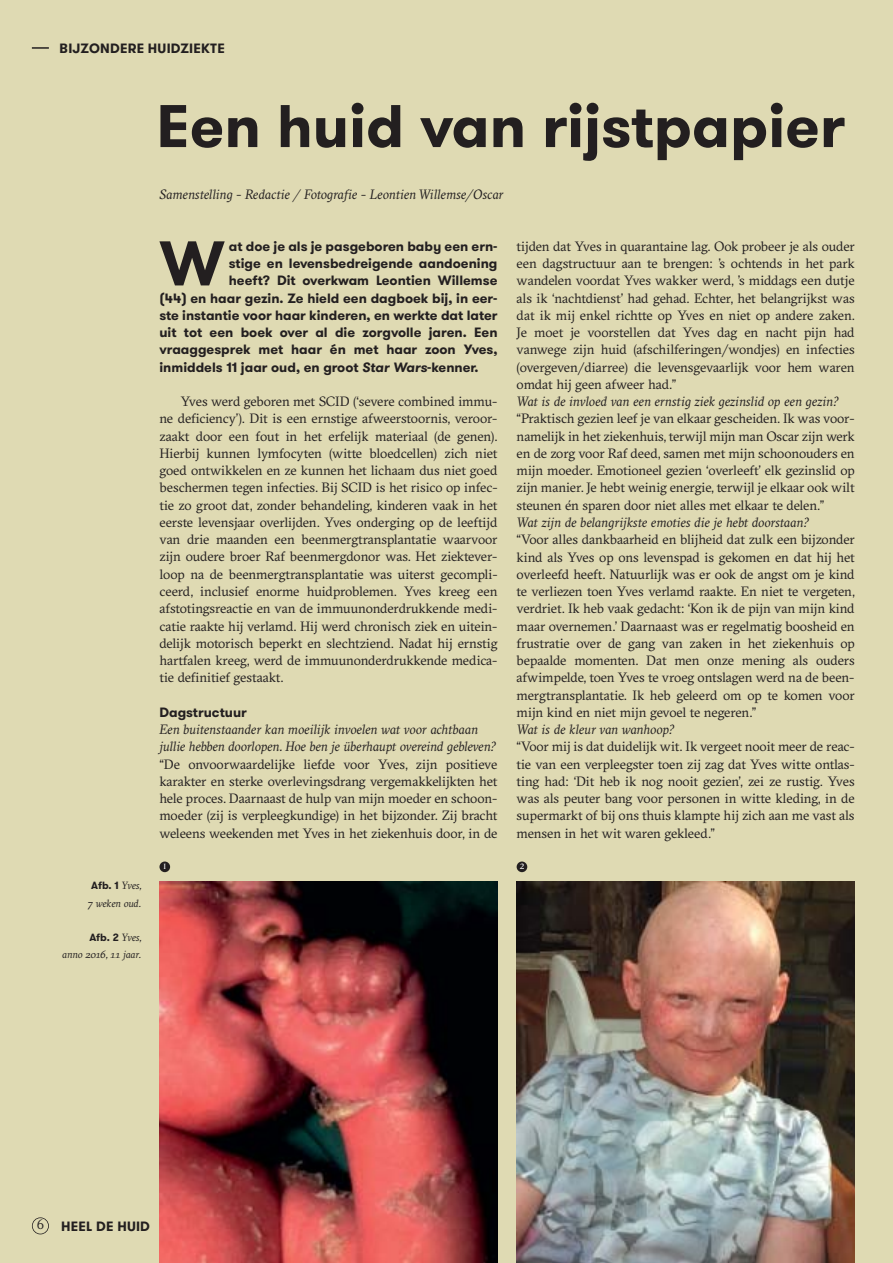
<style>
.page{position:relative;width:893px;height:1263px;background:#dfdab3}
.page>*{position:absolute;margin:0;border:0;box-sizing:border-box;transform-origin:0 0}
.t1{font:700 63px "GT Walsheim";color:#231f20}
.t2{font:700 60px "GT Walsheim";color:#231f20}
.t3{font:13.5px/17.2px "GT Sectra";letter-spacing:-.01em;color:#231f20;text-align:justify}
.t4{font:700 13.5px "GT Walsheim";color:#231f20}
.t5{font:italic 13.5px/17.2px "GT Sectra";letter-spacing:-.005em;color:#231f20}
.t6{font:13.5px "Matrix IIOT";color:#231f20}
.t7{font:italic 10.5px "GT Sectra";letter-spacing:-.01em;color:#231f20}
.t8{font:700 10.5px "GT Walsheim";letter-spacing:-.005em;color:#231f20}
.t9{font:10.5px "Matrix IIOT";color:#fff}
.s1{font-style:italic}
.s2{font-family:"GT Sectra";font-weight:400;font-style:italic}
</style>
<div class="page">
<div style="left:32px;top:1217px;width:17px;height:17px;border:2px solid #231f20;border-radius:50%"></div>
<svg style="left:32px;top:47px;width:17px;height:2px"></svg>
<img style="left:159px;top:882px;width:338px;height:381px">
<img style="left:517px;top:882px;width:338px;height:381px">
<div style="left:159px;top:861px;width:11px;height:11px;background:#231f20;border-radius:50%"></div>
<div style="left:517px;top:861px;width:10px;height:11px;background:#231f20;border-radius:50%"></div>
<p class="t4" style="left:60px;top:43px;width:167px">BĲZONDERE HUIDZIEKTE</p>
<h2 class="t2" style="left:156px;top:105px;width:690px">Een huid van rijstpapier</h2>
<p class="t5" style="left:159px;top:187px;width:346px">Samenstelling - Redactie / Fotografie - Leontien Willemse/Oscar</p>
<h1 class="t1" style="left:159px;top:241px;width:67px">W</h1>
<p class="t4" style="left:229px;top:241px;width:270px">at doe je als je pasgeboren baby een ern-</p>
<p class="t4" style="left:229px;top:259px;width:270px">stige en levensbedreigende aandoening</p>
<p class="t4" style="left:229px;top:276px;width:270px">heeft? Dit overkwam Leontien Willemse</p>
<p class="t4" style="left:159px;top:293px;width:339px">(44) en haar gezin. Ze hield een dagboek bij, in eer-</p>
<p class="t4" style="left:159px;top:310px;width:340px">ste instantie voor haar kinderen, en werkte dat later</p>
<p class="t4" style="left:159px;top:328px;width:340px">uit tot een boek over al die zorgvolle jaren. Een</p>
<p class="t4" style="left:159px;top:345px;width:340px">vraaggesprek met haar én met haar zoon Yves,</p>
<p class="t4" style="left:159px;top:362px;width:321px">inmiddels 11 jaar oud, en groot <span class="s1">Star Wars</span>-kenner.</p>
<p class="t3" style="left:159px;top:394px;width:340px;text-indent:21px">Yves werd geboren met SCID (‘severe combined immu&shy;ne deficiency’). Dit is een ernstige afweerstoornis, veroor&shy;zaakt door een fout in het erfelijk materiaal (de genen).<br>Hierbij kunnen lymfocyten (witte bloedcellen) zich niet goed ontwikkelen en ze kunnen het lichaam dus niet goed beschermen tegen infecties. Bij SCID is het risico op infec&shy;tie zo groot dat, zonder behandeling, kinderen vaak in het eerste levensjaar overlijden. Yves onderging op de leeftijd van drie maanden een beenmergtransplantatie waarvoor zijn oudere broer Raf beenmergdonor was. Het ziektever&shy;loop na de beenmergtransplantatie was uiterst gecompli&shy;ceerd, inclusief enorme huidproblemen. Yves kreeg een afstotingsreactie en van de immuunonderdrukkende medi&shy;catie raakte hij verlamd. Hij werd chronisch ziek en uitein&shy;delijk motorisch beperkt en slechtziend. Nadat hij ernstig hartfalen kreeg, werd de immuunonderdrukkende medica&shy;tie definitief gestaakt.</p>
<p class="t4" style="left:159px;top:707px;width:89px">Dagstructuur</p>
<p class="t5" style="left:159px;top:722px;width:338px">Een buitenstaander kan moeilijk invoelen wat voor achtbaan jullie hebben doorlopen. Hoe ben je überhaupt overeind gebleven?</p>
<p class="t3" style="left:159px;top:757px;width:340px">“De onvoorwaardelijke liefde voor Yves, zijn positieve karakter en sterke overlevingsdrang vergemakkelijkten het hele proces. Daarnaast de hulp van mijn moeder en schoon&shy;moeder (zij is verpleegkundige) in het bijzonder. Zij bracht weleens weekenden met Yves in het ziekenhuis door, in de</p>
<p class="t3" style="left:517px;top:239px;width:340px">tijden dat Yves in quarantaine lag. Ook probeer je als ouder een dagstructuur aan te brengen: ’s ochtends in het park wandelen voordat Yves wakker werd, ’s middags een dutje als ik ‘nachtdienst’ had gehad. Echter, het belangrijkst was dat ik mij enkel richtte op Yves en niet op andere zaken.<br>Je moet je voorstellen dat Yves dag en nacht pijn had vanwege zijn huid (afschilferingen/wondjes) en infecties (overgeven/diarree) die levensgevaarlijk voor hem waren omdat hij geen afweer had.”</p>
<p class="t5" style="left:517px;top:394px;width:323px">Wat is de invloed van een ernstig ziek gezinslid op een gezin?</p>
<p class="t3" style="left:517px;top:412px;width:340px">“Praktisch gezien leef je van elkaar gescheiden. Ik was voor&shy;namelijk in het ziekenhuis, terwijl mijn man Oscar zijn werk en de zorg voor Raf deed, samen met mijn schoonouders en mijn moeder. Emotioneel gezien ‘overleeft’ elk gezinslid op zijn manier. Je hebt weinig energie, terwijl je elkaar ook wilt steunen én sparen door niet alles met elkaar te delen.”</p>
<p class="t5" style="left:517px;top:515px;width:293px">Wat zijn de belangrijkste emoties die je hebt doorstaan?</p>
<p class="t3" style="left:517px;top:532px;width:340px">“Voor alles dankbaarheid en blijheid dat zulk een bijzonder kind als Yves op ons levenspad is gekomen en dat hij het overleefd heeft. Natuurlijk was er ook de angst om je kind te verliezen toen Yves verlamd raakte. En niet te vergeten, verdriet. Ik heb vaak gedacht: ‘Kon ik de pijn van mijn kind maar overnemen.’ Daarnaast was er regelmatig boosheid en frustratie over de gang van zaken in het ziekenhuis op bepaalde momenten. Dat men onze mening als ouders afwimpelde, toen Yves te vroeg ontslagen werd na de been&shy;mergtransplantatie. Ik heb geleerd om op te komen voor mijn kind en niet mijn gevoel te negeren.”</p>
<p class="t5" style="left:517px;top:722px;width:159px">Wat is de kleur van wanhoop?</p>
<p class="t3" style="left:517px;top:739px;width:340px">“Voor mij is dat duidelijk wit. Ik vergeet nooit meer de reac&shy;tie van een verpleegster toen zij zag dat Yves witte ontlas&shy;ting had: ‘Dit heb ik nog nooit gezien’, zei ze rustig. Yves was als peuter bang voor personen in witte kleding, in de supermarkt of bij ons thuis klampte hij zich aan me vast als mensen in het wit waren gekleed.”</p>
<p class="t8" style="left:91px;top:882px;width:52px">Afb. 1 <span class="s2">Yves,</span></p>
<p class="t7" style="left:88px;top:899px;width:55px">7 weken oud.</p>
<p class="t8" style="left:89px;top:934px;width:54px">Afb. 2 <span class="s2">Yves,</span></p>
<p class="t7" style="left:62px;top:951px;width:81px">anno 2016, 11 jaar.</p>
<p class="t9" style="left:163px;top:859px;width:5px">1</p>
<p class="t9" style="left:520px;top:859px;width:6px">2</p>
<p class="t6" style="left:37px;top:1216px;width:9px">6</p>
<p class="t4" style="left:61px;top:1221px;width:90px">HEEL DE HUID</p>
</div>
